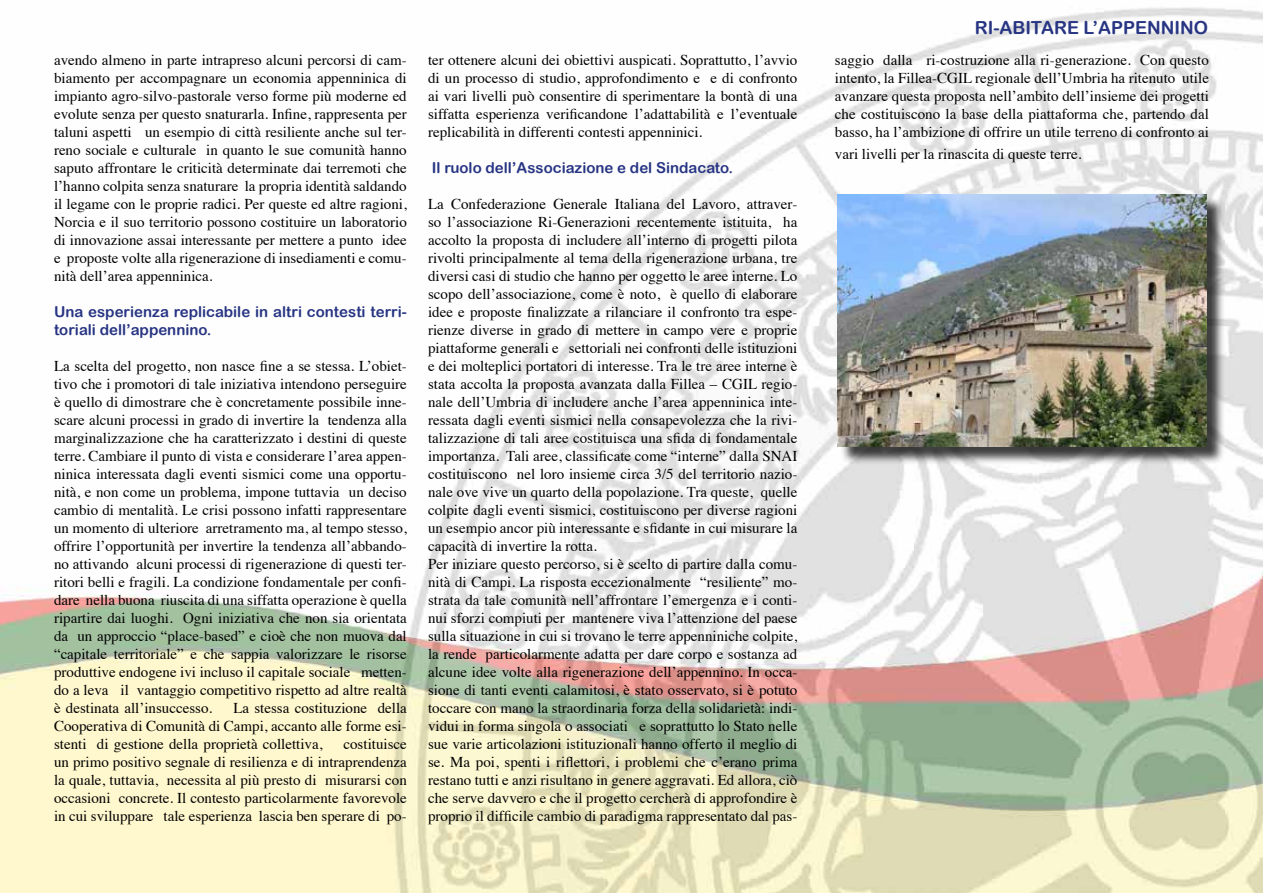
<style>
.page{position:relative;width:1263px;height:893px;background:#fff}
.page>*{position:absolute;margin:0;border:0;box-sizing:border-box;transform-origin:0 0}
.t1{font:18px "Arial Rounded MT Bold";color:#283583}
.t2{font:15px/18px "Times";color:#000;text-align:justify}
.t3{font:15px/18px "Arial Rounded MT Bold";color:#283583}
</style>
<div class="page">
<img style="left:0;top:7px;width:1263px;height:886px">
<div style="left:840px;top:197px;width:385px;height:268px;background:#000;opacity:.75"></div>
<img style="left:838px;top:194px;width:368px;height:252px">
<p class="t2" style="left:54px;top:50px;width:354px">avendo almeno in parte intrapreso alcuni percorsi di cam&shy;biamento per accompagnare un economia appenninica di impianto agro-silvo-pastorale verso forme più moderne ed evolute senza per questo snaturarla. Infine, rappresenta per taluni aspetti un esempio di città resiliente anche sul ter&shy;reno sociale e culturale in quanto le sue comunità hanno saputo affrontare le criticità determinate dai terremoti che l’hanno colpita senza snaturare la propria identità saldando il legame con le proprie radici. Per queste ed altre ragioni, Norcia e il suo territorio possono costituire un laboratorio di innovazione assai interessante per mettere a punto idee e proposte volte alla rigenerazione di insediamenti e comu&shy;nità dell’area appenninica.</p>
<p class="t3" style="left:54px;top:303px;width:354px">Una esperienza replicabile in altri contesti terri&shy;toriali dell’appennino.</p>
<p class="t2" style="left:54px;top:356px;width:354px">La scelta del progetto, non nasce fine a se stessa. L’obiet&shy;tivo che i promotori di tale iniziativa intendono perseguire è quello di dimostrare che è concretamente possibile inne&shy;scare alcuni processi in grado di invertire la tendenza alla marginalizzazione che ha caratterizzato i destini di queste terre. Cambiare il punto di vista e considerare l’area appen&shy;ninica interessata dagli eventi sismici come una opportu&shy;nità, e non come un problema, impone tuttavia un deciso cambio di mentalità. Le crisi possono infatti rappresentare un momento di ulteriore arretramento ma, al tempo stesso, offrire l’opportunità per invertire la tendenza all’abbando&shy;no attivando alcuni processi di rigenerazione di questi ter&shy;ritori belli e fragili. La condizione fondamentale per confi&shy;dare nella buona riuscita di una siffatta operazione è quella ripartire dai luoghi. Ogni iniziativa che non sia orientata da un approccio “place-based” e cioè che non muova dal “capitale territoriale” e che sappia valorizzare le risorse produttive endogene ivi incluso il capitale sociale metten&shy;do a leva il vantaggio competitivo rispetto ad altre realtà è destinata all’insuccesso.</p>
<p class="t2" style="left:54px;top:698px;width:354px;text-indent:179px">La stessa costituzione della Cooperativa di Comunità di Campi, accanto alle forme esi&shy;stenti di gestione della proprietà collettiva,</p>
<p class="t2" style="left:54px;top:734px;width:354px;text-indent:289px">costituisce un primo positivo segnale di resilienza e di intraprendenza la quale, tuttavia, necessita al più presto di misurarsi con occasioni concrete. Il contesto particolarmente favorevole in cui sviluppare tale esperienza lascia ben sperare di po-</p>
<p class="t2" style="left:428px;top:50px;width:371px">ter ottenere alcuni dei obiettivi auspicati. Soprattutto, l’avvio di un processo di studio, approfondimento e e di confronto ai vari livelli può consentire di sperimentare la bontà di una siffatta esperienza verificandone l’adattabilità e l’eventuale replicabilità in differenti contesti appenninici.</p>
<p class="t3" style="left:432px;top:159px;width:303px">Il ruolo dell’Associazione e del Sindacato.</p>
<p class="t2" style="left:428px;top:194px;width:371px;text-align:left">La Confederazione Generale Italiana del Lavoro, attraver&shy;so l’associazione Ri-Generazioni recentemente istituita, ha accolto la proposta di includere all’interno di progetti pilota rivolti principalmente al tema della rigenerazione urbana, tre diversi casi di studio che hanno per oggetto le aree interne. Lo scopo dell’associazione, come è noto, è quello di elaborare idee e proposte finalizzate a rilanciare il confronto tra espe&shy;rienze diverse in grado di mettere in campo vere e proprie piattaforme generali e settoriali nei confronti delle istituzioni e dei molteplici portatori di interesse. Tra le tre aree interne è stata accolta la proposta avanzata dalla Fillea – CGIL regio&shy;nale dell’Umbria di includere anche l’area appenninica inte&shy;ressata dagli eventi sismici nella consapevolezza che la rivi&shy;talizzazione di tali aree costituisca una sfida di fondamentale importanza. Tali aree, classificate come “interne” dalla SNAI costituiscono nel loro insieme circa 3/5 del territorio nazio&shy;nale ove vive un quarto della popolazione. Tra queste, quelle colpite dagli eventi sismici, costituiscono per diverse ragioni un esempio ancor più interessante e sfidante in cui misurare la capacità di invertire la rotta.<br>Per iniziare questo percorso, si è scelto di partire dalla comu&shy;nità di Campi. La risposta eccezionalmente “resiliente” mo&shy;strata da tale comunità nell’affrontare l’emergenza e i conti&shy;nui sforzi compiuti per mantenere viva l’attenzione del paese sulla situazione in cui si trovano le terre appenniniche colpite, la rende particolarmente adatta per dare corpo e sostanza ad alcune idee volte alla rigenerazione dell’appennino. In occa&shy;sione di tanti eventi calamitosi, è stato osservato, si è potuto toccare con mano la straordinaria forza della solidarietà: indi&shy;vidui in forma singola o associati e soprattutto lo Stato nelle sue varie articolazioni istituzionali hanno offerto il meglio di se. Ma poi, spenti i riflettori, i problemi che c’erano prima restano tutti e anzi risultano in genere aggravati. Ed allora, ciò che serve davvero e che il progetto cercherà di approfondire è proprio il difficile cambio di paradigma rappresentato dal pas-</p>
<p class="t1" style="left:975px;top:17px;width:235px">RI-ABITARE L’APPENNINO</p>
<p class="t2" style="left:835px;top:50px;width:376px">saggio dalla ri-costruzione alla ri-generazione. Con questo intento, la Fillea-CGIL regionale dell’Umbria ha ritenuto utile avanzare questa proposta nell’ambito dell’insieme dei progetti che costituiscono la base della piattaforma che, partendo dal basso, ha l’ambizione di offrire un utile terreno di confronto ai</p>
<p class="t2" style="left:835px;top:144px;width:248px">vari livelli per la rinascita di queste terre.</p>
</div>
